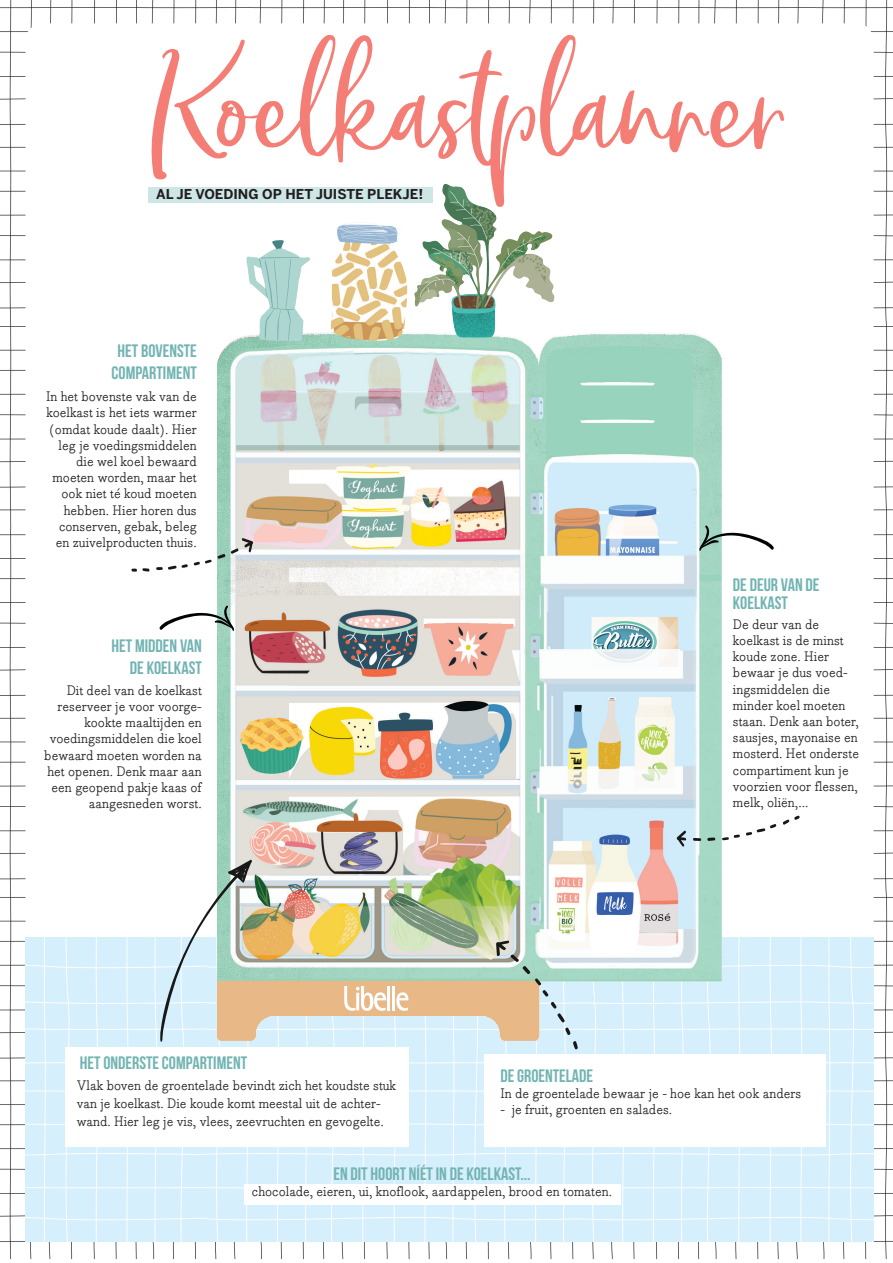
<style>
.page{position:relative;width:893px;height:1263px;background:#fff}
.page>*{position:absolute;margin:0;border:0;box-sizing:border-box;transform-origin:0 0}
.t1{font:197.25px "Chinup Buttercup";color:#f47e76}
.t2{font:700 18px/21.6px "Bebas Neue";color:#72b4b3}
.t3{font:13.5px/16.2px "Bodoni Egyptian";color:#231f20}
.t4{font:700 13.5px "Benton Sans";color:#231f20}
</style>
<div class="page">
<img style="left:0;top:0;width:893px;height:1259px">
<img style="left:26px;top:938px;width:28px;height:304px">
<img style="left:54px;top:88px;width:831px;height:1171px">
<svg style="left:156px;top:564px;width:32px;height:6px"></svg>
<svg style="left:131px;top:568px;width:19px;height:4px"></svg>
<svg style="left:194px;top:538px;width:60px;height:28px"></svg>
<svg style="left:157px;top:859px;width:95px;height:183px"></svg>
<svg style="left:159px;top:605px;width:75px;height:26px"></svg>
<svg style="left:699px;top:525px;width:76px;height:26px"></svg>
<svg style="left:496px;top:941px;width:88px;height:113px;background:#d1d6cb"></svg>
<div style="left:65px;top:1047px;width:344px;height:100px;background:#fff"></div>
<div style="left:485px;top:1054px;width:341px;height:93px;background:#fff"></div>
<svg style="left:396px;top:992px;width:12px;height:19px"></svg>
<hr style="left:392px;top:987px;width:3px;height:23px;background:#fff">
<hr style="left:387px;top:987px;width:3px;height:23px;background:#fff">
<svg style="left:344px;top:987px;width:42px;height:24px"></svg>
<svg style="left:693px;top:838px;width:8px;height:3px"></svg>
<svg style="left:707px;top:837px;width:9px;height:4px"></svg>
<svg style="left:722px;top:815px;width:78px;height:26px"></svg>
<svg style="left:676px;top:830px;width:10px;height:17px"></svg>
<div style="left:148px;top:187px;width:285px;height:15px;background:#cee6e5"></div>
<div style="left:245px;top:1184px;width:376px;height:20px;background:#fff"></div>
<p class="t1" style="left:151px;top:-1px;width:634px">Koelkastplanner</p>
<p class="t4" style="left:156px;top:186px;width:268px">AL JE VOEDING OP HET JUISTE PLEKJE!</p>
<p class="t2" style="left:112px;top:340px;width:87px;text-align:center">HET BOVENSTE<br>COMPARTIMENT</p>
<p class="t3" style="left:46px;top:388px;width:152px;text-align:right">In het bovenste vak van de koelkast is het iets warmer (omdat koude daalt). Hier leg je voedingsmiddelen die wel koel bewaard moeten worden, maar het ook niet té koud moeten hebben. Hier horen dus conserven, gebak, beleg en zuivelproducten thuis.</p>
<p class="t2" style="left:112px;top:635px;width:92px;text-align:right">HET MIDDEN VAN<br>DE KOELKAST</p>
<p class="t3" style="left:44px;top:682px;width:159px;text-align:right">Dit deel van de koelkast reserveer je voor voorge&shy;kookte maaltijden en voedingsmiddelen die koel bewaard moeten worden na het openen. Denk maar aan een geopend pakje kaas of aangesneden worst.</p>
<p class="t2" style="left:80px;top:1051px;width:169px">HET ONDERSTE COMPARTIMENT</p>
<p class="t3" style="left:77px;top:1076px;width:321px;line-height:18px">Vlak boven de groentelade bevindt zich het koudste stuk van je koelkast. Die koude komt meestal uit de achter&shy;wand. Hier leg je vis, vlees, zeevruchten en gevogelte.</p>
<p class="t2" style="left:733px;top:575px;width:88px;line-height:18px">DE DEUR VAN DE<br>KOELKAST</p>
<p class="t3" style="left:733px;top:616px;width:128px">De deur van de koelkast is de minst koude zone. Hier bewaar je dus voed&shy;ingsmiddelen die minder koel moeten staan. Denk aan boter, sausjes, mayonaise en mosterd. Het onderste compartiment kun je voorzien voor flessen, melk, oliën,...</p>
<p class="t2" style="left:500px;top:1064px;width:94px">DE GROENTELADE</p>
<p class="t3" style="left:500px;top:1085px;width:303px">In de groentelade bewaar je - hoe kan het ook anders</p>
<p class="t3" style="left:500px;top:1101px;width:173px">- je fruit, groenten en salades.</p>
<p class="t2" style="left:333px;top:1163px;width:199px">EN DIT HOORT NÍÉT IN DE KOELKAST...</p>
<p class="t3" style="left:252px;top:1183px;width:362px">chocolade, eieren, ui, knoflook, aardappelen, brood en tomaten.</p>
</div>
